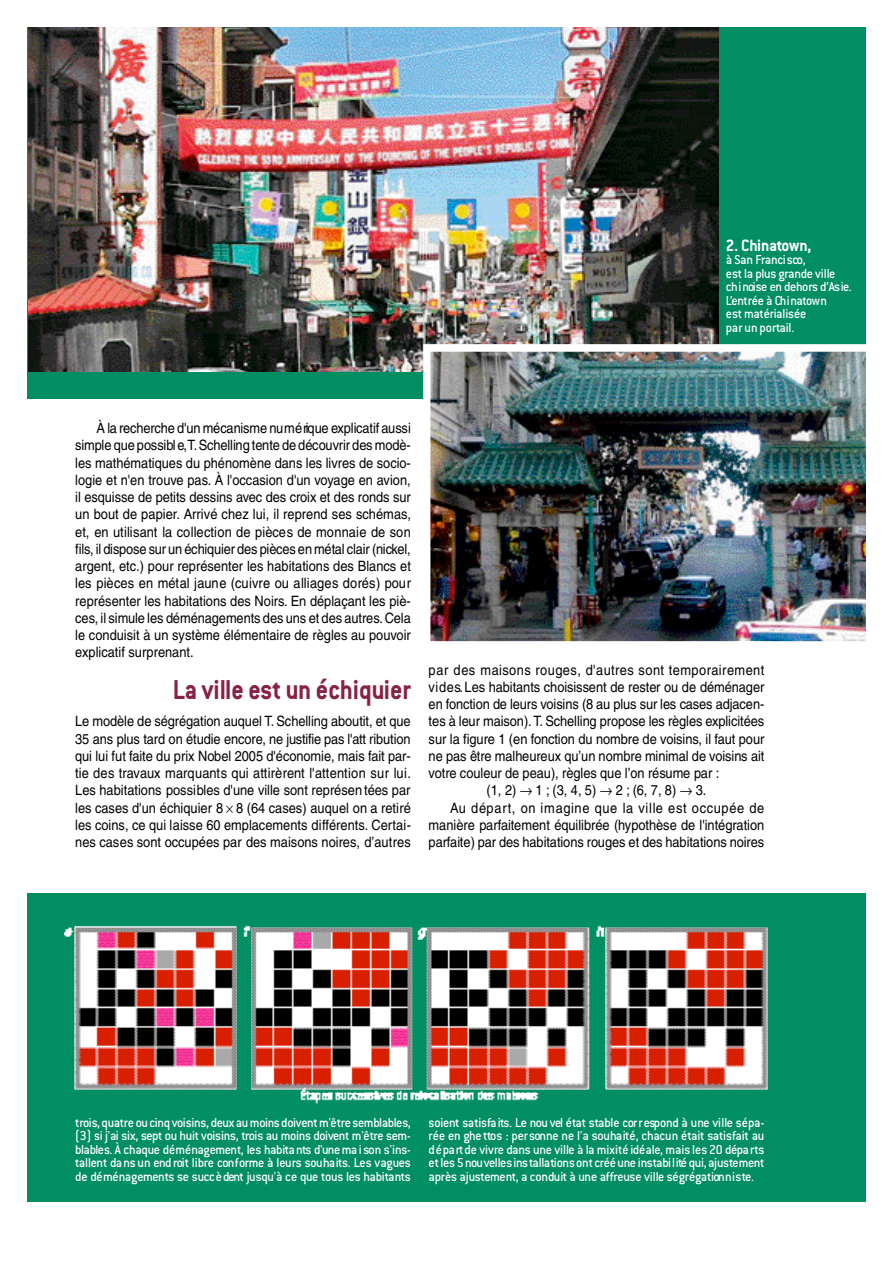
<style>
.page{position:relative;width:893px;height:1263px;background:#fff}
.page>*{position:absolute;margin:0;border:0;box-sizing:border-box;transform-origin:0 0}
.t1{font:700 30px "Conduit ITC";color:#882243;scale:.9 1}
.t2{font:700 18px "Conduit ITC";letter-spacing:-.025em;color:#fff;scale:.95 1}
.t3{font:14.25px/17.2px "Helvetica";color:#000;text-align:justify;scale:.9 1}
.t4{font:500 14.25px/13.5px "Conduit ITC";letter-spacing:-.025em;color:#fff;text-align:justify;scale:.95 1}
.t5{font:14.25px "Helvetica";letter-spacing:.035em;color:#000;scale:.9 1}
.t6{font:14.25px "Helvetica";letter-spacing:.06em;color:#000;scale:.9 1}
</style>
<div class="page">
<div style="left:27px;top:893px;width:838px;height:308px;background:#008e62"></div>
<div style="left:27px;top:27px;width:838px;height:371px;background:#008e62"></div>
<img style="left:28px;top:27px;width:690px;height:345px">
<img style="left:423px;top:344px;width:442px;height:298px">
<img style="left:65px;top:925px;width:703px;height:65px">
<img style="left:74px;top:990px;width:694px;height:114px">
<p class="t2" style="left:725px;top:239px;width:92px">2. China to w n ,</p>
<p class="t4" style="left:725px;top:255px;width:134px;text-align:left">à San Fra n ci sco,<br>est la plus gra nde ville<br>ch i noise en dehors d’As ie.<br>L’entrée à Ch i natow n<br>est mat é r ia lis é e<br>par un porta il.</p>
<p class="t3" style="left:75px;top:421px;width:374px;text-indent:21px">À la recherche d'un mécanisme nu m é rique explicatif aussi simple que possibl e,T.Schelling tente de découvrir des modè&shy;les mathématiques du phénomène dans les livres de socio&shy;logie et n'en trouve pas. À l'occasion d'un voyage en avion, il esquisse de petits dessins avec des croix et des ronds sur un bout de papier. Arrivé chez lui, il reprend ses schémas, et, en utilisant la collection de pièces de monnaie de son fils, il dispose sur un échiquier des pièces en métal clair (nicke l, argent, etc.) pour représenter les habitations des Blancs et les pièces en métal jaune (cuivre ou alliages dorés) pour représenter les habitations des Noirs. En déplaçant les piè&shy;c e s, il simule les déménagements des uns et des autres.C e la le conduisit à un système élémentaire de règles au pouvoir explicatif surprenant.</p>
<h1 class="t1" style="left:173px;top:680px;width:266px">La ville est un échiquier</h1>
<p class="t3" style="left:75px;top:714px;width:374px">Le modèle de ségrégation auquel T. Schelling aboutit, et que 35 ans plus tard on étudie encore, ne justifie pas l'att ribu tio n qui lui fut faite du prix Nobel 2005 d'économie, mais fait par&shy;tie des travaux marquants qui attirèrent l'attention sur lui.<br>Les habitations possibles d'une ville sont représen tées par les cases d'un échiquier 8 8 (64 cases) auquel on a retiré les coins, ce qui laisse 60 emplacements différents. C e rta i&shy;nes cases sont occupées par des maisons noires, d’autres</p>
<p class="t5" style="left:428px;top:664px;width:374px">par des maisons rouges, d'autres sont tempora ire m e n t</p>
<p class="t3" style="left:428px;top:680px;width:374px">v id e s.Les habitants choisissent de rester ou de déménager</p>
<p class="t3" style="left:428px;top:697px;width:374px">en fonction de leurs voisins (8 au plus sur les cases adjacen-</p>
<p class="t3" style="left:428px;top:714px;width:374px">tes à leur maison).T. Schelling propose les règles ex p lic ité e s</p>
<p class="t3" style="left:428px;top:731px;width:374px">sur la figure 1 (en fonction du nombre de vo is in s, il faut pour</p>
<p class="t3" style="left:428px;top:749px;width:374px">ne pas être malheureux qu’un nombre minimal de voisins ait</p>
<p class="t3" style="left:428px;top:766px;width:324px">votre couleur de peau), règles que l’on résume par :</p>
<p class="t3" style="left:486px;top:783px;width:246px">(1 , 2 ) → 1 ;(3, 4, 5) → 2 ; (6, 7, 8) → 3 .</p>
<p class="t6" style="left:450px;top:802px;width:350px">Au départ, on imagine que la ville est occupée de</p>
<p class="t3" style="left:428px;top:818px;width:374px">manière parfaitement équilibrée (hypothèse de l'intégra tio n</p>
<p class="t3" style="left:428px;top:835px;width:374px">p a rfaite) par des habitations rouges et des habitations noires</p>
<p class="t4" style="left:75px;top:1117px;width:355px">t rois,quatre oucinqvois ins, deux au moinsdoiventm'être sem blables, (3) si j'ai six, sept ou hu it vois ins, trois au moins doivent m'être sem&shy;blables. À chaque déménagement, les habita nts d'une ma i son s'ins&shy;ta llent da ns un end roit libre con f orme à leurs sou ha its. Les vag ues de déménagements se succ è dent jusqu'à ce que tous les habita nts</p>
<p class="t4" style="left:428px;top:1117px;width:355px">soient satis fa its. Le nou vel état stable cor r espond à une ville sépa&shy;rée en ghe ttos : per son ne ne l'a sou ha ité, chacun éta it satis fa it au d é pa rt de vivre da ns une ville à la mixité id é a le, mais les 20 dépa rts et les5nou vellesins ta llationsontcréé une ins tabi l ité qu i, ajus tement après ajus tement, a condu it à une affr euse ville ségrégation n is te.</p>
</div>
